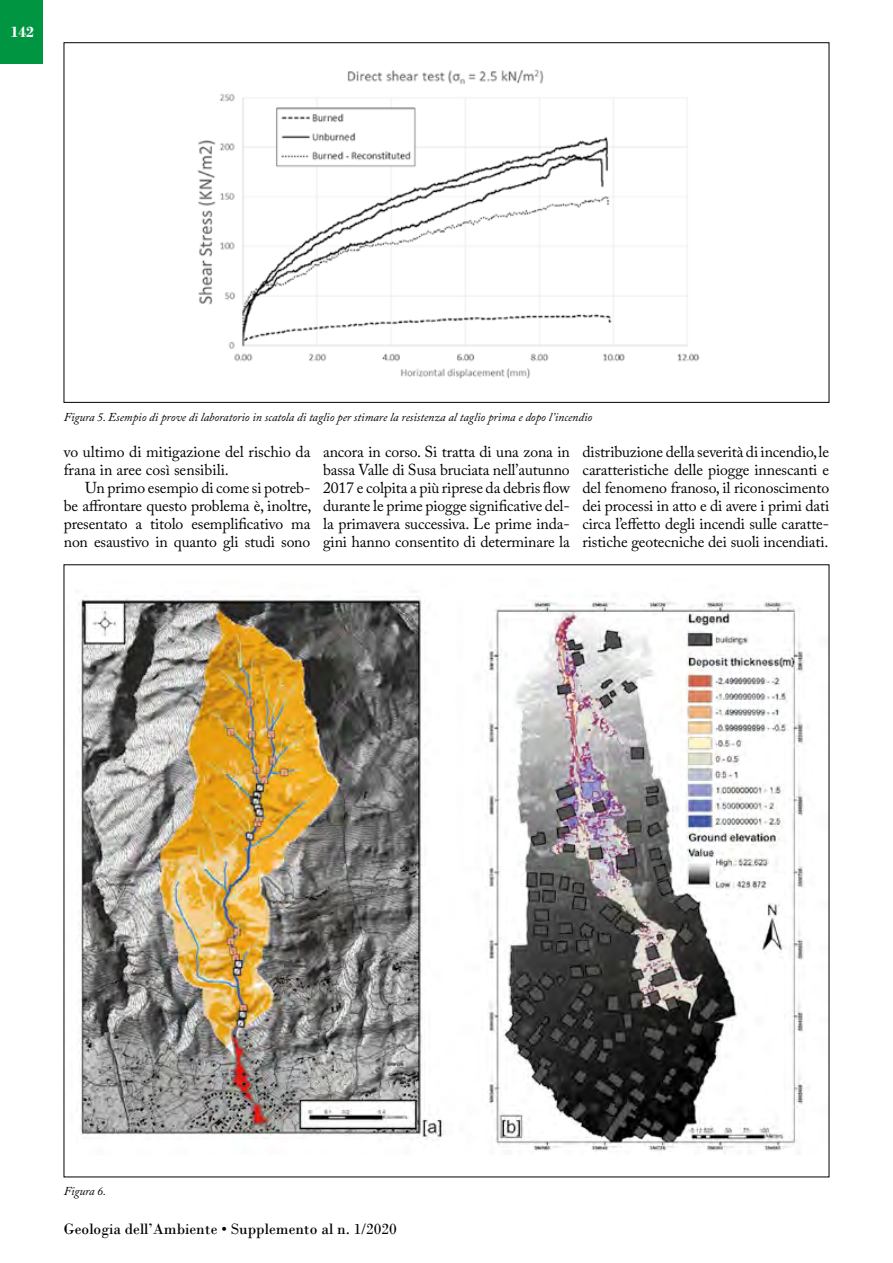
<style>
.page{position:relative;width:893px;height:1263px;background:#fff}
.page>*{position:absolute;margin:0;border:0;box-sizing:border-box;transform-origin:0 0}
.t1{font:15.75px/18px "Adobe Caslon Pro";letter-spacing:-.005em;color:#000;text-align:justify}
.t2{font:15.75px "Bodoni";color:#000}
.t3{font:700 15.75px "Bodoni";color:#fff}
.t4{font:italic 12px "Adobe Caslon Pro";color:#000}
</style>
<div class="page">
<div style="left:0;top:0;width:43px;height:64px;background:#009641"></div>
<img style="left:197px;top:69px;width:503px;height:310px">
<img style="left:79px;top:596px;width:729px;height:557px">
<p class="t3" style="left:11px;top:23px;width:25px">142</p>
<p class="t4" style="left:64px;top:409px;width:530px">Figura 5. Esempio di prove di laboratorio in scatola di taglio per stimare la resistenza al taglio prima e dopo l’incendio</p>
<p class="t1" style="left:64px;top:442px;width:248px">vo ultimo di mitigazione del rischio da frana in aree così sensibili.</p>
<p class="t1" style="left:64px;top:478px;width:249px;text-indent:21px">Un primo esempio di come si potreb&shy;be affrontare questo problema è, inoltre, presentato a titolo esemplificativo ma non esaustivo in quanto gli studi sono</p>
<p class="t1" style="left:323px;top:442px;width:248px">ancora in corso. Si tratta di una zona in bassa Valle di Susa bruciata nell’autunno 2017 e colpita a più riprese da debris flow durante le prime piogge significative del&shy;la primavera successiva. Le prime inda&shy;gini hanno consentito di determinare la</p>
<p class="t1" style="left:583px;top:442px;width:248px">distribuzione della severità di incendio, le caratteristiche delle piogge innescanti e del fenomeno franoso, il riconoscimento dei processi in atto e di avere i primi dati circa l’effetto degli incendi sulle caratte&shy;ristiche geotecniche dei suoli incendiati.</p>
<p class="t4" style="left:64px;top:1184px;width:44px">Figura 6.</p>
<p class="t2" style="left:64px;top:1220px;width:335px">Geologia dell’Ambiente • Supplemento al n. 1/2020</p>
</div>
